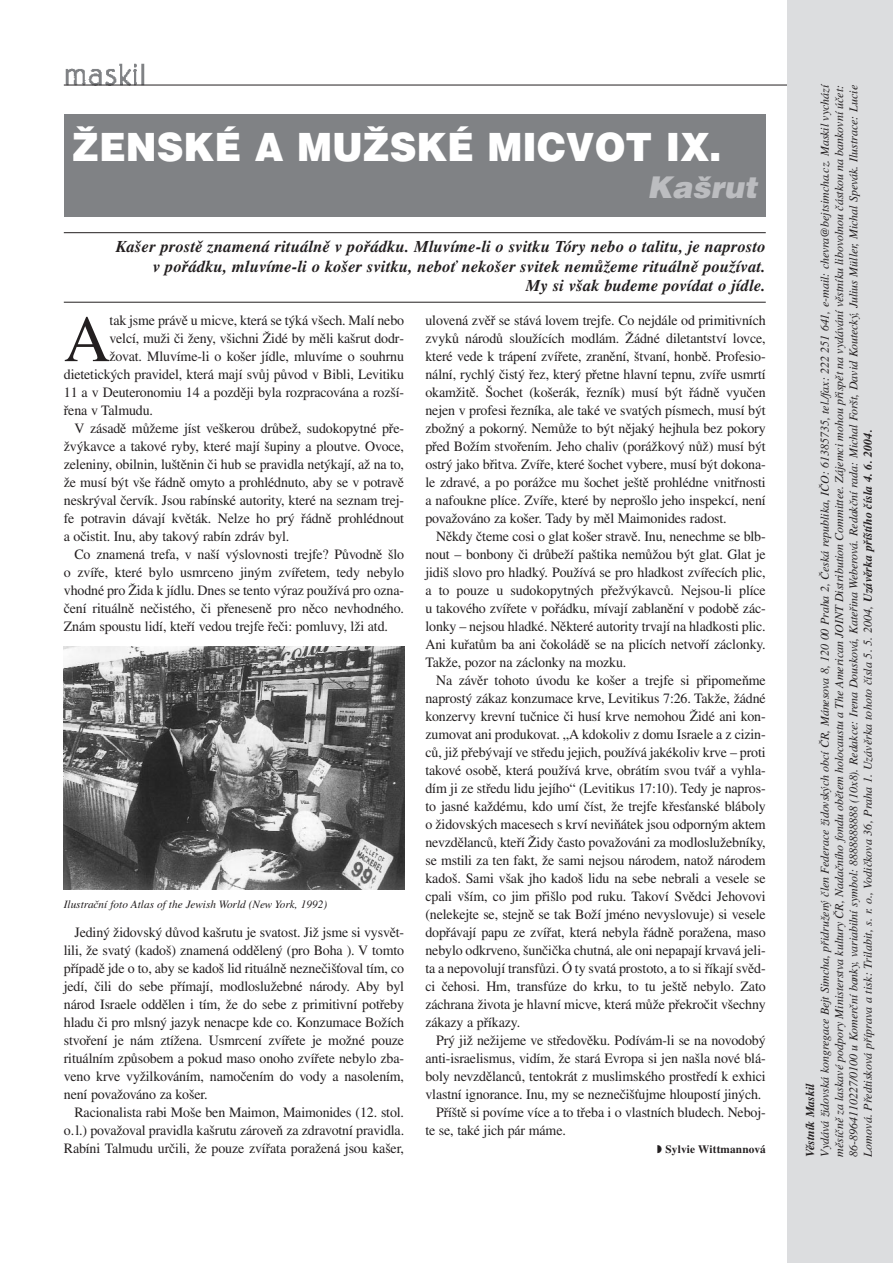
<style>
.page{position:relative;width:893px;height:1263px;background:#fff}
.page>*{position:absolute;margin:0;border:0;box-sizing:border-box;transform-origin:0 0}
.t1{font:65.7px "Times CE";color:#231f20}
.t2{font:900 39px "Helvetica CE";color:#fff;scale:.95 1}
.t3{font:italic 900 30px "Helvetica CE";color:#bcbdc0}
.t4{font:italic 700 16.5px/19.5px "Times CE";letter-spacing:.01em;color:#231f20;text-align:right}
.t5{font:14.25px/18px "Times CE";letter-spacing:-.01em;color:#231f20;text-align:justify}
.t6{font:italic 12px/14.4px "Times CE";letter-spacing:.01em;color:#231f20;text-align:justify}
.t7{font:italic 700 12px "Times CE";color:#231f20}
.t8{font:italic 11.25px "Times CE";color:#231f20}
.t9{font:700 11.25px "Times CE";letter-spacing:.015em;color:#231f20}
.s1{font-weight:700}
</style>
<div class="page">
<img style="left:65px;top:63px;width:80px;height:22px">
<hr style="left:64px;top:85px;width:733px;height:1px;background:#231f20">
<div style="left:787px;top:0;width:105px;height:1263px;background:#dcdddf"></div>
<div style="left:64px;top:115px;width:701px;height:102px;background:#808285"></div>
<hr style="left:64px;top:232px;width:701px;height:1px;background:#231f20">
<hr style="left:64px;top:302px;width:701px;height:1px;background:#231f20">
<img style="left:64px;top:646px;width:340px;height:243px">
<h2 class="t2" style="left:72px;top:132px;width:684px">ŽENSKÉ A MUŽSKÉ MICVOT IX.</h2>
<h3 class="t3" style="left:647px;top:175px;width:111px">Kašrut</h3>
<p class="t4" style="left:116px;top:238px;width:651px">Kašer prostě znamená rituálně v pořádku. Mluvíme-li o svitku Tóry nebo o talitu, je naprosto v pořádku, mluvíme-li o košer svitku, neboť nekošer svitek nemůžeme rituálně používat.<br>My si však budeme povídat o jídle.</p>
<h1 class="t1" style="left:64px;top:316px;width:48px">A</h1>
<p class="t5" style="left:110px;top:313px;width:296px">tak jsme právě u micve, která se týká všech. Malí nebo</p>
<p class="t5" style="left:110px;top:331px;width:296px">velcí, muži či ženy, všichni Židé by měli kašrut dodr-</p>
<p class="t5" style="left:110px;top:349px;width:296px">žovat. Mluvíme-li o košer jídle, mluvíme o souhrnu</p>
<p class="t5" style="left:64px;top:367px;width:342px">dietetických pravidel, která mají svůj původ v Bibli, Levitiku</p>
<p class="t5" style="left:64px;top:385px;width:342px">11 a v Deuteronomiu 14 a později byla rozpracována a rozší-</p>
<p class="t5" style="left:64px;top:403px;width:91px">řena v Talmudu.</p>
<p class="t5" style="left:74px;top:421px;width:331px">V zásadě můžeme jíst veškerou drůbež, sudokopytné pře-</p>
<p class="t5" style="left:64px;top:439px;width:342px">žvýkavce a takové ryby, které mají šupiny a ploutve. Ovoce,</p>
<p class="t5" style="left:64px;top:457px;width:342px">zeleniny, obilnin, luštěnin či hub se pravidla netýkají, až na to,</p>
<p class="t5" style="left:64px;top:475px;width:342px">že musí být vše řádně omyto a prohlédnuto, aby se v potravě</p>
<p class="t5" style="left:64px;top:493px;width:342px">neskrýval červík. Jsou rabínské autority, které na seznam trej-</p>
<p class="t5" style="left:64px;top:511px;width:342px">fe potravin dávají květák. Nelze ho prý řádně prohlédnout</p>
<p class="t5" style="left:64px;top:529px;width:227px">a očistit. Inu, aby takový rabín zdráv byl.</p>
<p class="t5" style="left:74px;top:547px;width:331px">Co znamená trefa, v naší výslovnosti trejfe? Původně šlo</p>
<p class="t5" style="left:64px;top:565px;width:342px">o zvíře, které bylo usmrceno jiným zvířetem, tedy nebylo</p>
<p class="t5" style="left:64px;top:583px;width:342px">vhodné pro Žida k jídlu. Dnes se tento výraz používá pro ozna-</p>
<p class="t5" style="left:64px;top:601px;width:342px">čení rituálně nečistého, či přeneseně pro něco nevhodného.</p>
<p class="t5" style="left:64px;top:619px;width:326px">Znám spoustu lidí, kteří vedou trejfe řeči: pomluvy, lži atd.</p>
<p class="t8" style="left:64px;top:900px;width:265px">Ilustrační foto Atlas of the Jewish World (New York, 1992)</p>
<p class="t5" style="left:64px;top:925px;width:342px;text-indent:11px">Jediný židovský důvod kašrutu je svatost. Již jsme si vysvět&shy;lili, že svatý (kadoš) znamená oddělený (pro Boha ). V tomto případě jde o to, aby se kadoš lid rituálně neznečišťoval tím, co jedí, čili do sebe přímají, modloslužebné národy. Aby byl národ Israele oddělen i tím, že do sebe z primitivní potřeby hladu či pro mlsný jazyk nenacpe kde co. Konzumace Božích stvoření je nám ztížena. Usmrcení zvířete je možné pouze rituálním způsobem a pokud maso onoho zvířete nebylo zba&shy;veno krve vyžilkováním, namočením do vody a nasolením, není považováno za košer.</p>
<p class="t5" style="left:64px;top:1105px;width:342px;text-indent:11px">Racionalista rabi Moše ben Maimon, Maimonides (12. stol. o.l.) považoval pravidla kašrutu zároveň za zdravotní pravidla.<br>Rabíni Talmudu určili, že pouze zvířata poražená jsou kašer,</p>
<p class="t5" style="left:425px;top:313px;width:342px">ulovená zvěř se stává lovem trejfe. Co nejdále od primitivních zvyků národů sloužících modlám. Žádné diletantství lovce, které vede k trápení zvířete, zranění, štvaní, honbě. Profesio&shy;nální, rychlý čistý řez, který přetne hlavní tepnu, zvíře usmrtí okamžitě. Šochet (košerák, řezník) musí být řádně vyučen nejen v profesi řezníka, ale také ve svatých písmech, musí být zbožný a pokorný. Nemůže to být nějaký hejhula bez pokory před Božím stvořením. Jeho chaliv (porážkový nůž) musí být ostrý jako břitva. Zvíře, které šochet vybere, musí být dokona&shy;le zdravé, a po porážce mu šochet ještě prohlédne vnitřnosti a nafoukne plíce. Zvíře, které by neprošlo jeho inspekcí, není považováno za košer. Tady by měl Maimonides radost.</p>
<p class="t5" style="left:425px;top:529px;width:342px;text-indent:11px">Někdy čteme cosi o glat košer stravě. Inu, nenechme se blb&shy;nout – bonbony či drůbeží paštika nemůžou být glat. Glat je jidiš slovo pro hladký. Používá se pro hladkost zvířecích plic, a to pouze u sudokopytných přežvýkavců. Nejsou-li plíce u takového zvířete v pořádku, mívají zablanění v podobě zác&shy;lonky – nejsou hladké. Některé autority trvají na hladkosti plic.<br>Ani kuřatům ba ani čokoládě se na plicích netvoří záclonky.<br>Takže, pozor na záclonky na mozku.</p>
<p class="t5" style="left:425px;top:673px;width:342px;text-indent:11px">Na závěr tohoto úvodu ke košer a trejfe si připomeňme naprostý zákaz konzumace krve, Levitikus 7:26. Takže, žádné konzervy krevní tučnice či husí krve nemohou Židé ani kon&shy;zumovat ani produkovat. „A kdokoliv z domu Israele a z cizin&shy;ců, již přebývají ve středu jejich, používá jakékoliv krve – proti takové osobě, která používá krve, obrátím svou tvář a vyhla&shy;dím ji ze středu lidu jejího“ (Levitikus 17:10). Tedy je napros&shy;to jasné každému, kdo umí číst, že trejfe křesťanské bláboly o židovských macesech s krví neviňátek jsou odporným aktem nevzdělanců, kteří Židy často považováni za modloslužebníky, se mstili za ten fakt, že sami nejsou národem, natož národem kadoš. Sami však jho kadoš lidu na sebe nebrali a vesele se cpali vším, co jim přišlo pod ruku. Takoví Svědci Jehovovi (nelekejte se, stejně se tak Boží jméno nevyslovuje) si vesele dopřávají papu ze zvířat, která nebyla řádně poražena, maso nebylo odkrveno, šunčička chutná, ale oni nepapají krvavá jeli&shy;ta a nepovolují transfůzi. Ó ty svatá prostoto, a to si říkají svěd&shy;ci čehosi. Hm, transfúze do krku, to tu ještě nebylo. Zato záchrana života je hlavní micve, která může překročit všechny zákazy a příkazy.</p>
<p class="t5" style="left:436px;top:1033px;width:331px">Prý již nežijeme ve středověku. Podívám-li se na novodobý</p>
<p class="t5" style="left:425px;top:1051px;width:342px">anti-israelismus, vidím, že stará Evropa si jen našla nové blá-</p>
<p class="t5" style="left:425px;top:1069px;width:342px">boly nevzdělanců, tentokrát z muslimského prostředí k exhici</p>
<p class="t5" style="left:425px;top:1087px;width:337px">vlastní ignorance. Inu, my se neznečišťujme hloupostí jiných.</p>
<p class="t5" style="left:436px;top:1105px;width:331px">Příště si povíme více a to třeba i o vlastních bludech. Neboj-</p>
<p class="t5" style="left:425px;top:1123px;width:142px">te se, také jich pár máme.</p>
<p class="t9" style="left:657px;top:1145px;width:110px">◗ Sylvie Wittmannová</p>
<p class="t6" style="left:818px;top:1157px;width:1074px;rotate:-90deg">Vydává židovská kongregace Bejt Simcha, přidružený člen Federace židovských obcí ČR, Mánesova 8, 120 00 Praha 2, Česká republika, IČO: 61385735, tel./fax: 222 251 641, e-mail: chevra@bejtsimcha.cz. Maskil vychází měsíčně za laskavé podpory Ministerstva kultury ČR, Nadačního fondu obětem holocaustu a The American JOINT Distribution Committee. Zájemci mohou přispět na vydávání věstníku libovolnou částkou na bankovní účet:<br>86-8964110227/0100 u Komerční banky, variabilní symbol: 8888888888 (10x8). Redakce: Irena Dousková, Kateřina Weberová. Redakční rada: Michal Foršt, David Koutecký, Julius Müller, Michal Spevák. Ilustrace: Lucie Lomová. Předtisková příprava a tisk: Trilabit, s. r. o., Vodičkova 36, Praha 1. Uzávěrka tohoto čísla 5. 5. 2004, <span class="s1">Uzávěrka příštího čísla 4. 6. 2004.</span></p>
<p class="t7" style="left:805px;top:1157px;width:75px;rotate:-90deg">Věstník Maskil</p>
</div>
